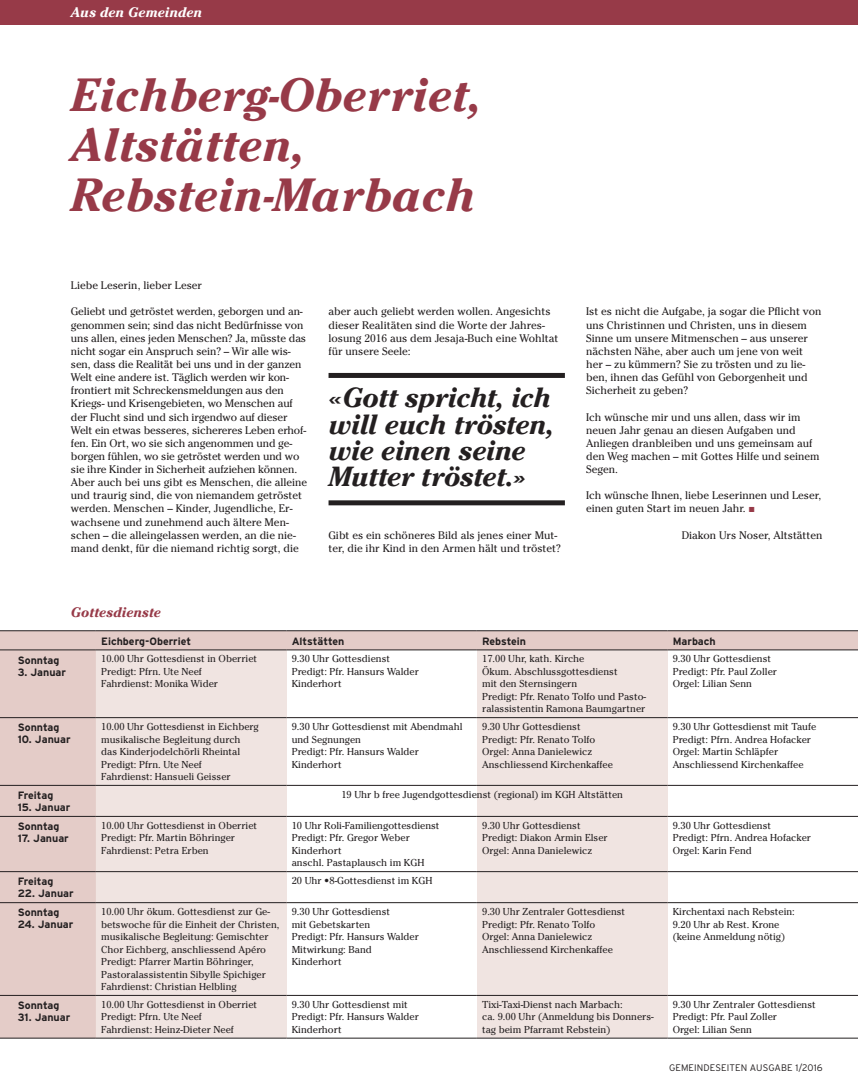
<style>
.page{position:relative;width:858px;height:1092px;background:#fff}
.page>*{position:absolute;margin:0;border:0;box-sizing:border-box;transform-origin:0 0}
.t1{font:italic 700 46.25px/50px "Cheltenham Std";color:#973a48}
.t2{font:italic 700 27.5px/26.2px "Cheltenham Std";letter-spacing:-.02em;color:#231f20}
.t3{font:italic 700 13.75px "Cheltenham Std";letter-spacing:-.005em;color:#fff}
.t4{font:italic 700 13.75px "Cheltenham Std";color:#973a48}
.t5{font:11px/13.1px "Cheltenham Std";color:#231f20}
.t6{font:700 10.62px "Interstate";color:#231f20}
.t7{font:10px/12.5px "Cheltenham Std";color:#231f20}
.t8{font:300 9.5px "Interstate";letter-spacing:.01em;color:#231f20}
.s1{font-family:"Arial";font-weight:700;color:#973a48}
</style>
<div class="page">
<div style="left:0;top:0;width:857px;height:25px;background:#973a48"></div>
<svg style="left:0;top:631px;width:857px;height:406px"></svg>
<hr style="left:0;top:630px;width:96px;height:1px;background:#231f20">
<hr style="left:96px;top:630px;width:190px;height:1px;background:#231f20">
<hr style="left:286px;top:630px;width:191px;height:1px;background:#231f20">
<hr style="left:477px;top:630px;width:190px;height:1px;background:#231f20">
<hr style="left:667px;top:630px;width:190px;height:1px;background:#231f20">
<hr style="left:0;top:649px;width:96px;height:1px;background:#231f20">
<hr style="left:96px;top:649px;width:190px;height:1px;background:#231f20">
<hr style="left:286px;top:649px;width:191px;height:1px;background:#231f20">
<hr style="left:477px;top:649px;width:190px;height:1px;background:#231f20">
<hr style="left:667px;top:649px;width:190px;height:1px;background:#231f20">
<hr style="left:0;top:717px;width:96px;height:1px;background:#231f20">
<hr style="left:96px;top:717px;width:190px;height:1px;background:#231f20">
<hr style="left:286px;top:717px;width:191px;height:1px;background:#231f20">
<hr style="left:477px;top:717px;width:190px;height:1px;background:#231f20">
<hr style="left:667px;top:717px;width:190px;height:1px;background:#231f20">
<hr style="left:0;top:785px;width:96px;height:1px;background:#231f20">
<hr style="left:96px;top:785px;width:190px;height:1px;background:#231f20">
<hr style="left:286px;top:785px;width:191px;height:1px;background:#231f20">
<hr style="left:477px;top:785px;width:190px;height:1px;background:#231f20">
<hr style="left:667px;top:785px;width:190px;height:1px;background:#231f20">
<hr style="left:0;top:816px;width:96px;height:1px;background:#231f20">
<hr style="left:96px;top:816px;width:190px;height:1px;background:#231f20">
<hr style="left:286px;top:816px;width:191px;height:1px;background:#231f20">
<hr style="left:477px;top:816px;width:190px;height:1px;background:#231f20">
<hr style="left:667px;top:816px;width:190px;height:1px;background:#231f20">
<hr style="left:0;top:871px;width:96px;height:1px;background:#231f20">
<hr style="left:96px;top:871px;width:190px;height:1px;background:#231f20">
<hr style="left:286px;top:871px;width:191px;height:1px;background:#231f20">
<hr style="left:477px;top:871px;width:190px;height:1px;background:#231f20">
<hr style="left:667px;top:871px;width:190px;height:1px;background:#231f20">
<hr style="left:0;top:902px;width:96px;height:1px;background:#231f20">
<hr style="left:96px;top:902px;width:190px;height:1px;background:#231f20">
<hr style="left:286px;top:902px;width:191px;height:1px;background:#231f20">
<hr style="left:477px;top:902px;width:190px;height:1px;background:#231f20">
<hr style="left:667px;top:902px;width:190px;height:1px;background:#231f20">
<hr style="left:0;top:995px;width:96px;height:1px;background:#231f20">
<hr style="left:96px;top:995px;width:190px;height:1px;background:#231f20">
<hr style="left:286px;top:995px;width:191px;height:1px;background:#231f20">
<hr style="left:477px;top:995px;width:190px;height:1px;background:#231f20">
<hr style="left:667px;top:995px;width:190px;height:1px;background:#231f20">
<hr style="left:0;top:1037px;width:96px;height:1px;background:#231f20">
<hr style="left:96px;top:1037px;width:190px;height:1px;background:#231f20">
<hr style="left:286px;top:1037px;width:191px;height:1px;background:#231f20">
<hr style="left:477px;top:1037px;width:190px;height:1px;background:#231f20">
<hr style="left:667px;top:1037px;width:190px;height:1px;background:#231f20">
<div style="left:328px;top:373px;width:237px;height:5px;background:#231f20"></div>
<div style="left:328px;top:500px;width:237px;height:5px;background:#231f20"></div>
<h3 class="t3" style="left:71px;top:4px;width:133px">Aus den Gemeinden</h3>
<h1 class="t1" style="left:71px;top:70px;width:412px">Eichberg-Oberriet,<br>Altstätten,<br>Rebstein-Marbach</h1>
<p class="t5" style="left:71px;top:279px;width:133px">Liebe Leserin, lieber Leser</p>
<p class="t5" style="left:71px;top:305px;width:238px">Geliebt und getröstet werden, geborgen und an&shy;genommen sein; sind das nicht Bedürfnisse von uns allen, eines jeden Menschen? Ja, müsste das nicht sogar ein Anspruch sein? – Wir alle wis&shy;sen, dass die Realität bei uns und in der ganzen Welt eine andere ist. Täglich werden wir kon&shy;frontiert mit Schreckensmeldungen aus den Kriegs- und Krisengebieten, wo Menschen auf der Flucht sind und sich irgendwo auf dieser Welt ein etwas besseres, sichereres Leben erhof&shy;fen. Ein Ort, wo sie sich angenommen und ge&shy;borgen fühlen, wo sie getröstet werden und wo sie ihre Kinder in Sicherheit aufziehen können.<br>Aber auch bei uns gibt es Menschen, die alleine und traurig sind, die von niemandem getröstet werden. Menschen – Kinder, Jugendliche, Er&shy;wachsene und zunehmend auch ältere Men&shy;schen – die alleingelassen werden, an die nie&shy;mand denkt, für die niemand richtig sorgt, die</p>
<p class="t5" style="left:328px;top:305px;width:231px">aber auch geliebt werden wollen. Angesichts dieser Realitäten sind die Worte der Jahres&shy;losung 2016 aus dem Jesaja-Buch eine Wohltat für unsere Seele:</p>
<h2 class="t2" style="left:328px;top:385px;width:227px">«Gott spricht, ich will euch trösten, wie einen seine<br>Mutter tröstet.»</h2>
<p class="t5" style="left:328px;top:528px;width:234px">Gibt es ein schöneres Bild als jenes einer Mut&shy;ter, die ihr Kind in den Armen hält und tröstet?</p>
<h3 class="t4" style="left:71px;top:604px;width:92px">Gottesdienste</h3>
<p class="t5" style="left:586px;top:305px;width:237px">Ist es nicht die Aufgabe, ja sogar die Pflicht von uns Christinnen und Christen, uns in diesem Sinne um unsere Mitmenschen – aus unserer nächsten Nähe, aber auch um jene von weit her – zu kümmern? Sie zu trösten und zu lie&shy;ben, ihnen das Gefühl von Geborgenheit und Sicherheit zu geben?</p>
<p class="t5" style="left:586px;top:410px;width:235px">Ich wünsche mir und uns allen, dass wir im neuen Jahr genau an diesen Aufgaben und Anliegen dranbleiben und uns gemeinsam auf den Weg machen – mit Gottes Hilfe und seinem Segen.</p>
<p class="t5" style="left:586px;top:489px;width:237px">Ich wünsche Ihnen, liebe Leserinnen und Leser, einen guten Start im neuen Jahr. <span class="s1">■</span></p>
<p class="t5" style="left:681px;top:528px;width:142px">Diakon Urs Noser, Altstätten</p>
<p class="t6" style="left:101px;top:634px;width:91px">Eichberg-Oberriet</p>
<p class="t6" style="left:291px;top:634px;width:54px">Altstätten</p>
<p class="t6" style="left:482px;top:634px;width:45px">Rebstein</p>
<p class="t6" style="left:672px;top:634px;width:45px">Marbach</p>
<p class="t6" style="left:18px;top:653px;width:43px">Sonntag</p>
<p class="t6" style="left:18px;top:665px;width:50px">3. Januar</p>
<p class="t7" style="left:101px;top:652px;width:158px">10.00 Uhr Gottesdienst in Oberriet<br>Predigt: Pfrn. Ute Neef<br>Fahrdienst: Monika Wider</p>
<p class="t7" style="left:291px;top:652px;width:129px">9.30 Uhr Gottesdienst<br>Predigt: Pfr. Hansurs Walder<br>Kinderhort</p>
<p class="t7" style="left:482px;top:652px;width:165px">17.00 Uhr, kath. Kirche<br>Ökum. Abschlussgottesdienst<br>mit den Sternsingern<br>Predigt: Pfr. Renato Tolfo und Pasto&shy;ralassistentin Ramona Baumgartner</p>
<p class="t7" style="left:672px;top:652px;width:106px">9.30 Uhr Gottesdienst<br>Predigt: Pfr. Paul Zoller<br>Orgel: Lilian Senn</p>
<p class="t6" style="left:18px;top:721px;width:43px">Sonntag</p>
<p class="t6" style="left:18px;top:733px;width:54px">10. Januar</p>
<p class="t7" style="left:101px;top:720px;width:159px">10.00 Uhr Gottesdienst in Eichberg musikalische Begleitung durch das Kinderjodelchörli Rheintal<br>Predigt: Pfrn. Ute Neef<br>Fahrdienst: Hansueli Geisser</p>
<p class="t7" style="left:291px;top:720px;width:172px">9.30 Uhr Gottesdienst mit Abendmahl und Segnungen<br>Predigt: Pfr. Hansurs Walder<br>Kinderhort</p>
<p class="t7" style="left:482px;top:720px;width:132px">9.30 Uhr Gottesdienst<br>Predigt: Pfr. Renato Tolfo<br>Orgel: Anna Danielewicz<br>Anschliessend Kirchenkaffee</p>
<p class="t7" style="left:672px;top:720px;width:145px">9.30 Uhr Gottesdienst mit Taufe<br>Predigt: Pfrn. Andrea Hofacker<br>Orgel: Martin Schläpfer<br>Anschliessend Kirchenkaffee</p>
<p class="t6" style="left:18px;top:789px;width:37px">Freitag</p>
<p class="t6" style="left:18px;top:800px;width:54px">15. Januar</p>
<p class="t7" style="left:341px;top:788px;width:283px">19 Uhr b free Jugendgottesdienst (regional) im KGH Altstätten</p>
<p class="t6" style="left:18px;top:820px;width:43px">Sonntag</p>
<p class="t6" style="left:18px;top:831px;width:52px">17. Januar</p>
<p class="t7" style="left:101px;top:819px;width:158px">10.00 Uhr Gottesdienst in Oberriet<br>Predigt: Pfr. Martin Böhringer<br>Fahrdienst: Petra Erben</p>
<p class="t7" style="left:291px;top:819px;width:149px">10 Uhr Roli-Familiengottesdienst<br>Predigt: Pfr. Gregor Weber<br>Kinderhort<br>anschl. Pastaplausch im KGH</p>
<p class="t7" style="left:482px;top:819px;width:127px">9.30 Uhr Gottesdienst<br>Predigt: Diakon Armin Elser<br>Orgel: Anna Danielewicz</p>
<p class="t7" style="left:672px;top:819px;width:140px">9.30 Uhr Gottesdienst<br>Predigt: Pfrn. Andrea Hofacker<br>Orgel: Karin Fend</p>
<p class="t6" style="left:18px;top:875px;width:37px">Freitag</p>
<p class="t6" style="left:18px;top:887px;width:57px">22. Januar</p>
<p class="t7" style="left:291px;top:874px;width:142px">20 Uhr •8-Gottesdienst im KGH</p>
<p class="t6" style="left:18px;top:906px;width:43px">Sonntag</p>
<p class="t6" style="left:18px;top:918px;width:57px">24. Januar</p>
<p class="t7" style="left:101px;top:905px;width:180px">10.00 Uhr ökum. Gottesdienst zur Ge&shy;betswoche für die Einheit der Christen, musikalische Begleitung: Gemischter Chor Eichberg, anschliessend Apéro Predigt: Pfarrer Martin Böhringer, Pastoralassistentin Sibylle Spichiger Fahrdienst: Christian Helbling</p>
<p class="t7" style="left:291px;top:905px;width:129px">9.30 Uhr Gottesdienst<br>mit Gebetskarten<br>Predigt: Pfr. Hansurs Walder<br>Mitwirkung: Band<br>Kinderhort</p>
<p class="t7" style="left:482px;top:905px;width:144px">9.30 Uhr Zentraler Gottesdienst<br>Predigt: Pfr. Renato Tolfo<br>Orgel: Anna Danielewicz<br>Anschliessend Kirchenkaffee</p>
<p class="t7" style="left:672px;top:905px;width:124px">Kirchentaxi nach Rebstein:<br>9.20 Uhr ab Rest. Krone (keine Anmeldung nötig)</p>
<p class="t6" style="left:18px;top:998px;width:43px">Sonntag</p>
<p class="t6" style="left:18px;top:1010px;width:54px">31. Januar</p>
<p class="t7" style="left:101px;top:998px;width:158px">10.00 Uhr Gottesdienst in Oberriet<br>Predigt: Pfrn. Ute Neef<br>Fahrdienst: Heinz-Dieter Neef</p>
<p class="t7" style="left:291px;top:998px;width:129px">9.30 Uhr Gottesdienst mit<br>Predigt: Pfr. Hansurs Walder<br>Kinderhort</p>
<p class="t7" style="left:482px;top:998px;width:173px">Tixi-Taxi-Dienst nach Marbach:<br>ca. 9.00 Uhr (Anmeldung bis Donners&shy;tag beim Pfarramt Rebstein)</p>
<p class="t7" style="left:672px;top:998px;width:145px">9.30 Uhr Zentraler Gottesdienst<br>Predigt: Pfr. Paul Zoller<br>Orgel: Lilian Senn</p>
<p class="t8" style="left:669px;top:1061px;width:155px">GEMEINDESEITEN AUSGABE 1/2016</p>
</div>
